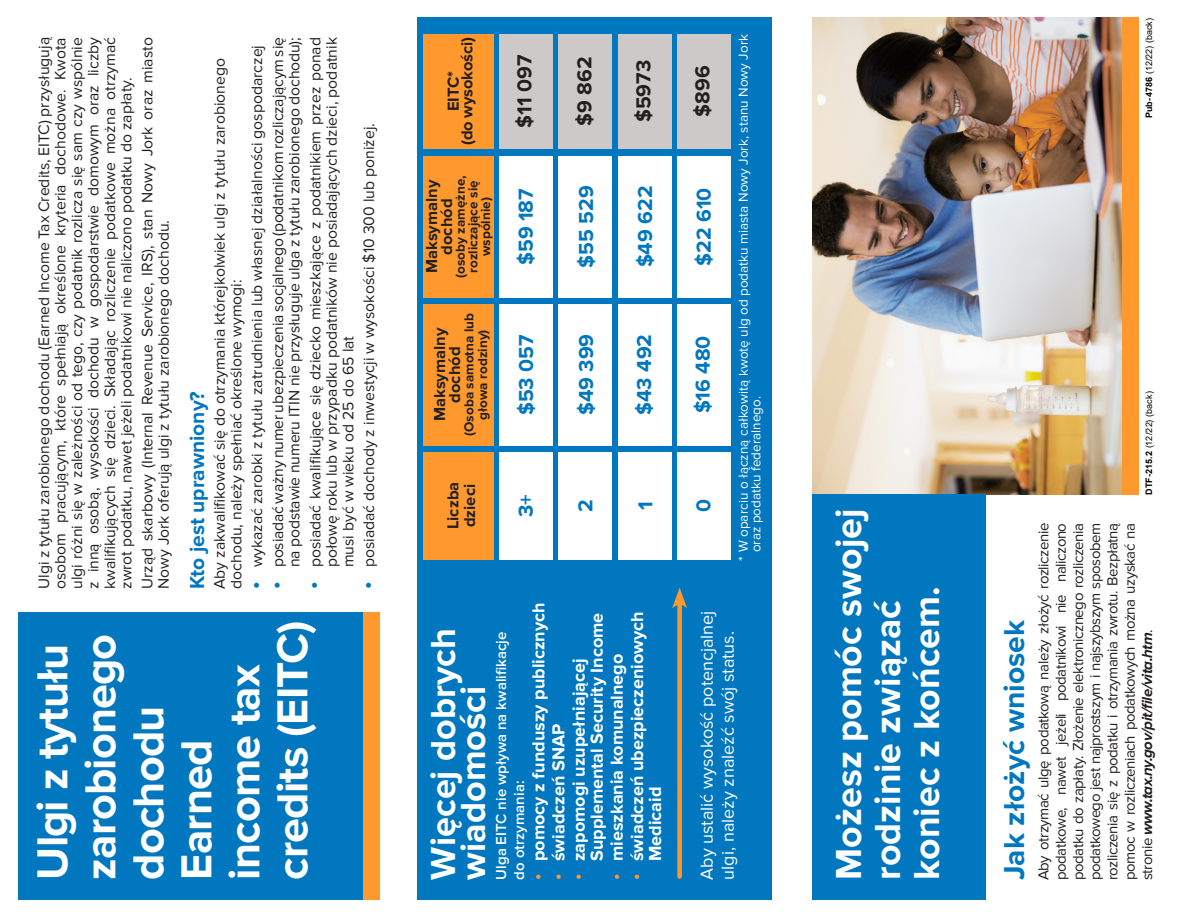
<style>
.page{position:relative;width:1188px;height:918px;background:#fff}
.page>*{position:absolute;margin:0;border:0;box-sizing:border-box;transform-origin:0 0}
.t1{font:700 45px/48px "Proxima Nova";letter-spacing:-.02em;color:#fff}
.t2{font:700 37.5px/39px "Proxima Nova";color:#fff}
.t3{font:700 36px/30px "Proxima Nova";color:#fff}
.t4{font:700 30px "Proxima Nova";color:#0077bf}
.t5{font:700 21px "Proxima Nova";color:#0077bf}
.t6{font:700 21px "Proxima Nova";color:#231f20}
.t7{font:700 18px/18px "Proxima Nova";color:#fff}
.t8{font:18px/21px "Proxima Nova";color:#fff}
.t9{font:700 16.5px/15px "Proxima Nova";color:#231f20;text-align:center}
.t10{font:15.75px/16.5px "Proxima Nova";color:#231f20;text-align:justify}
.t11{font:15px/17.2px "Proxima Nova";letter-spacing:-.03em;color:#231f20;text-align:justify}
.t12{font:600 15px/18px "Proxima Nova";color:#fff}
.t13{font:13.5px/12.8px "Proxima Nova";color:#fff}
.t14{font:700 13.5px/12.8px "Proxima Nova";color:#231f20;text-align:center}
.t15{font:9px "Arial";color:#000}
.s1{font-weight:700;font-size:21px;color:#0077bf}
.s2{color:#ff992e}
.s3{font-weight:700}
.s4{font-weight:700;font-style:italic}
</style>
<div class="page">
<img style="left:813px;top:18px;width:309px;height:477px">
<div style="left:813px;top:494px;width:173px;height:406px;background:#0077bf"></div>
<div style="left:417px;top:18px;width:354px;height:882px;background:#0077bf"></div>
<div style="left:18px;top:612px;width:346px;height:288px;background:#0077bf"></div>
<div style="left:499px;top:156px;width:54px;height:142px;background:#fff"></div>
<div style="left:558px;top:156px;width:54px;height:142px;background:#fff"></div>
<div style="left:677px;top:156px;width:54px;height:142px;background:#fff"></div>
<div style="left:618px;top:156px;width:54px;height:142px;background:#fff"></div>
<div style="left:423px;top:452px;width:71px;height:108px;background:#ff992e"></div>
<div style="left:423px;top:156px;width:71px;height:142px;background:#ff992e"></div>
<div style="left:499px;top:452px;width:54px;height:108px;background:#fff"></div>
<div style="left:558px;top:452px;width:54px;height:108px;background:#fff"></div>
<div style="left:618px;top:452px;width:54px;height:108px;background:#fff"></div>
<div style="left:677px;top:452px;width:54px;height:108px;background:#fff"></div>
<div style="left:499px;top:34px;width:54px;height:115px;background:#cdc9c8"></div>
<div style="left:558px;top:34px;width:54px;height:115px;background:#cdc9c8"></div>
<div style="left:677px;top:34px;width:54px;height:115px;background:#cdc9c8"></div>
<div style="left:618px;top:34px;width:54px;height:115px;background:#cdc9c8"></div>
<div style="left:423px;top:34px;width:71px;height:115px;background:#ff992e"></div>
<div style="left:677px;top:600px;width:5px;height:277px;background:#ff992e"></div>
<svg style="left:672px;top:588px;width:15px;height:21px"></svg>
<div style="left:1122px;top:18px;width:16px;height:477px;background:#ff992e"></div>
<div style="left:364px;top:612px;width:16px;height:288px;background:#ff992e"></div>
<div style="left:499px;top:304px;width:54px;height:142px;background:#fff"></div>
<div style="left:558px;top:304px;width:54px;height:142px;background:#fff"></div>
<div style="left:677px;top:304px;width:54px;height:142px;background:#fff"></div>
<div style="left:618px;top:304px;width:54px;height:142px;background:#fff"></div>
<div style="left:423px;top:304px;width:71px;height:142px;background:#ff992e"></div>
<p class="t10" style="left:36px;top:589px;width:553px;rotate:-90deg">Ulgi z tytułu zarobionego dochodu (Earned Income Tax Credits, EITC) przysługują osobom pracującym, które spełniają określone kryteria dochodowe. Kwota ulgi różni się w zależności od tego, czy podatnik rozlicza się sam czy wspólnie z inną osobą, wysokości dochodu w gospodarstwie domowym oraz liczby kwalifikujących się dzieci. Składając rozliczenie podatkowe można otrzymać zwrot podatku, nawet jeżeli podatnikowi nie naliczono podatku do zapłaty.</p>
<p class="t10" style="left:139px;top:589px;width:553px;rotate:-90deg">Urząd skarbowy (Internal Revenue Service, IRS), stan Nowy Jork oraz miasto<br>Nowy Jork oferują ulgi z tytułu zarobionego dochodu.</p>
<p class="t9" style="left:447px;top:145px;width:109px;line-height:13.5px;rotate:-90deg">EITC*<br>(do wysokości)</p>
<p class="t10" style="left:249px;top:589px;width:547px;rotate:-90deg"><span class="s1">•</span> wykazać zarobki z tytułu zatrudnienia lub własnej działalności gospodarczej</p>
<p class="t10" style="left:270px;top:589px;width:553px;text-align:right;rotate:-90deg"><span class="s1">•</span> posiadać ważny numer ubezpieczenia socjalnego (podatnikom rozliczającym się na podstawie numeru ITIN nie przysługuje ulga z tytułu zarobionego dochodu);</p>
<p class="t10" style="left:307px;top:567px;width:532px;text-indent:-22px;rotate:-90deg"><span class="s1">•</span> posiadać kwalifikujące się dziecko mieszkające z podatnikiem przez ponad połowę roku lub w przypadku podatników nie posiadających dzieci, podatnik musi być w wieku od 25 do 65 lat</p>
<p class="t10" style="left:212px;top:589px;width:532px;rotate:-90deg">Aby zakwalifikować się do otrzymania którejkolwiek ulgi z tytułu zarobionego dochodu, należy spełniać określone wymogi:</p>
<p class="t10" style="left:361px;top:589px;width:467px;rotate:-90deg"><span class="s1">•</span> posiadać dochody z inwestycji w wysokości $10 300 lub poniżej.</p>
<p class="t9" style="left:424px;top:273px;width:95px;rotate:-90deg">Maksymalny dochód</p>
<p class="t14" style="left:454px;top:278px;width:104px;rotate:-90deg">(osoby zamężne, rozliczające się wspólnie)</p>
<p class="t14" style="left:463px;top:436px;width:124px;line-height:13.5px;rotate:-90deg">(Osoba samotna lub głowa rodziny)</p>
<p class="t9" style="left:432px;top:421px;width:95px;rotate:-90deg">Maksymalny dochód</p>
<p class="t5" style="left:185px;top:589px;width:199px;rotate:-90deg">Kto jest uprawniony?</p>
<p class="t9" style="left:445px;top:529px;width:49px;line-height:16.5px;text-align:left;rotate:-90deg">Liczba dzieci</p>
<p class="t6" style="left:513px;top:128px;width:74px;rotate:-90deg">$11 097</p>
<p class="t6" style="left:572px;top:126px;width:71px;rotate:-90deg">$9 862</p>
<p class="t6" style="left:631px;top:122px;width:64px;rotate:-90deg">$5973</p>
<p class="t6" style="left:690px;top:117px;width:53px;rotate:-90deg">$896</p>
<p class="t5" style="left:514px;top:265px;width:78px;rotate:-90deg">$59 187</p>
<p class="t5" style="left:574px;top:268px;width:83px;rotate:-90deg">$55 529</p>
<p class="t5" style="left:633px;top:267px;width:83px;rotate:-90deg">$49 622</p>
<p class="t5" style="left:692px;top:266px;width:79px;rotate:-90deg">$22 610</p>
<p class="t5" style="left:514px;top:415px;width:82px;rotate:-90deg">$53 057</p>
<p class="t5" style="left:574px;top:415px;width:83px;rotate:-90deg">$49 399</p>
<p class="t5" style="left:632px;top:415px;width:83px;rotate:-90deg">$43 492</p>
<p class="t5" style="left:691px;top:413px;width:79px;rotate:-90deg">$16 480</p>
<p class="t5" style="left:514px;top:517px;width:24px;rotate:-90deg">3+</p>
<p class="t5" style="left:573px;top:512px;width:14px;rotate:-90deg">2</p>
<p class="t5" style="left:633px;top:510px;width:10px;rotate:-90deg">1</p>
<p class="t5" style="left:691px;top:512px;width:15px;rotate:-90deg">0</p>
<p class="t13" style="left:737px;top:552px;width:520px;text-indent:-8px;rotate:-90deg">* W oparciu o łączną całkowitą kwotę ulg od podatku miasta Nowy Jork, stanu Nowy Jork oraz podatku federalnego.</p>
<p class="t1" style="left:30px;top:880px;width:247px;rotate:-90deg">Ulgi z tytułu zarobionego dochodu</p>
<p class="t7" style="left:530px;top:880px;width:278px;rotate:-90deg"><span class="s2">•</span> pomocy z funduszy publicznych</p>
<p class="t1" style="left:174px;top:880px;width:261px;rotate:-90deg">Earned income tax credits (EITC)</p>
<p class="t8" style="left:697px;top:880px;width:272px;rotate:-90deg">Aby ustalić wysokość potencjalnej ulgi, należy znaleźć swój status.</p>
<p class="t7" style="left:628px;top:861px;width:251px;text-indent:-18px;rotate:-90deg"><span class="s2">•</span> świadczeń ubezpieczeniowych<br>Medicaid</p>
<p class="t7" style="left:570px;top:861px;width:250px;text-indent:-18px;rotate:-90deg"><span class="s2">•</span> zapomogi uzupełniającej<br>Supplemental Security Income</p>
<p class="t3" style="left:429px;top:880px;width:253px;rotate:-90deg">Więcej dobrych wiadomości</p>
<p class="t12" style="left:493px;top:880px;width:249px;rotate:-90deg">Ulga EITC nie wpływa na kwalifikacje do otrzymania:</p>
<p class="t7" style="left:608px;top:880px;width:227px;rotate:-90deg"><span class="s2">•</span> mieszkania komunalnego</p>
<p class="t7" style="left:550px;top:880px;width:157px;rotate:-90deg"><span class="s2">•</span> świadczeń SNAP</p>
<p class="t15" style="left:1143px;top:118px;width:102px;rotate:-90deg"><span class="s3">Pub-4786</span> (12/22) (back)</p>
<p class="t2" style="left:830px;top:880px;width:376px;rotate:-90deg">Możesz pomóc swojej rodzinie związać koniec z końcem.</p>
<p class="t15" style="left:1143px;top:495px;width:105px;rotate:-90deg"><span class="s3">DTF-215.2</span> (12/22) (back)</p>
<p class="t4" style="left:997px;top:880px;width:262px;rotate:-90deg">Jak złożyć wniosek</p>
<p class="t11" style="left:1035px;top:880px;width:359px;rotate:-90deg">Aby otrzymać ulgę podatkową należy złożyć rozliczenie podatkowe, nawet jeżeli podatnikowi nie naliczono podatku do zapłaty. Złożenie elektronicznego rozliczenia podatkowego jest najprostszym i najszybszym sposobem rozliczenia się z podatku i otrzymania zwrotu. Bezpłatną pomoc w rozliczeniach podatkowych można uzyskać na stronie <span class="s4">www.tax.ny.gov/pit/file/vita.htm</span>.</p>
</div>
